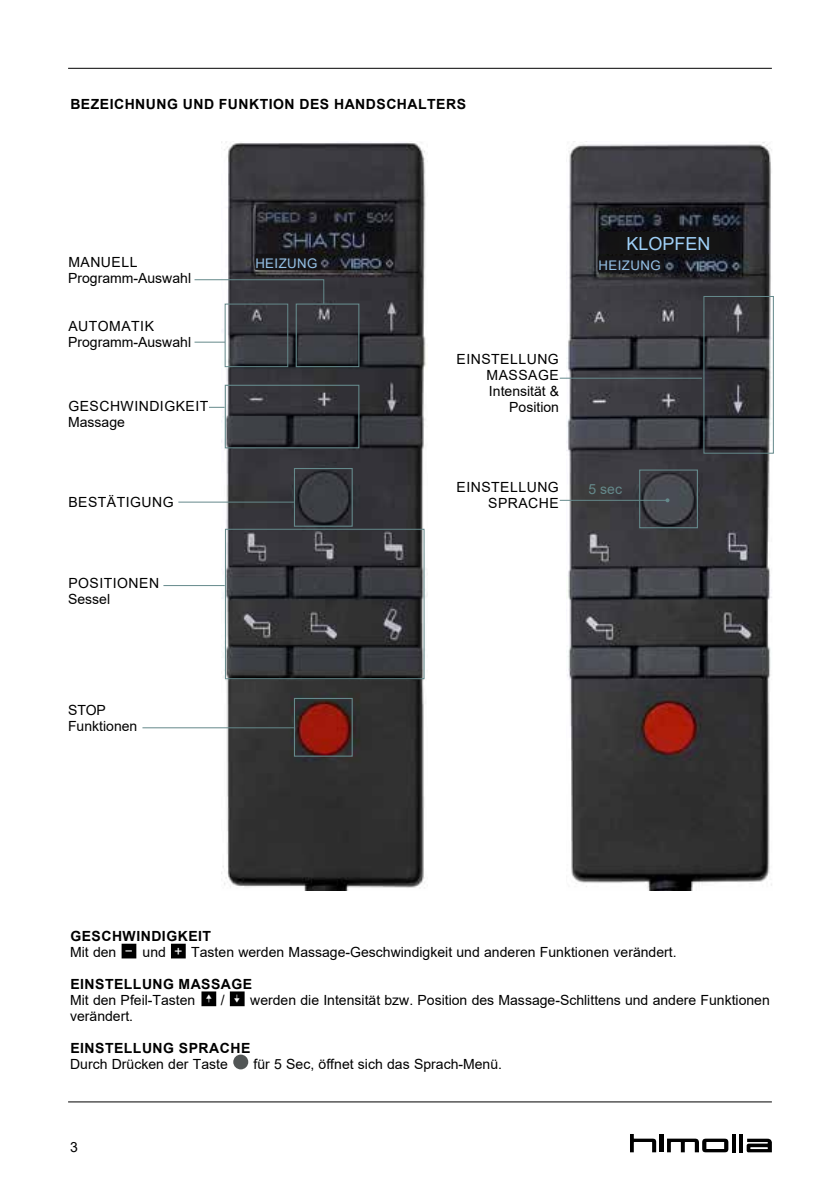
<style>
.page{position:relative;width:840px;height:1191px;background:#fff}
.page>*{position:absolute;margin:0;border:0;box-sizing:border-box;transform-origin:0 0}
.t1{font:18px "Arial";color:#9fd0f8}
.t2{font:14px/16px "Arial";color:#000}
.t3{font:700 14px "Arial";letter-spacing:.035em;color:#000}
.t4{font:14px/16px "Arial";letter-spacing:.035em;color:#000}
.t5{font:14px/16px "Arial";letter-spacing:.02em;color:#000;text-align:right}
.t6{font:14px "Arial";color:#65898b}
.t7{font:13.2px "Arial";letter-spacing:.035em;color:#9fd0f8}
.t8{font:11.8px "Arial";color:#fff;scale:2.02 1}
.t9{font:9.8px "Minion Pro";color:#fff;scale:1.43 1}
</style>
<div class="page">
<svg style="left:630px;top:1134px;width:98px;height:18px"></svg>
<svg style="left:732px;top:1134px;width:3px;height:18px"></svg>
<svg style="left:739px;top:1134px;width:3px;height:18px"></svg>
<svg style="left:746px;top:1138px;width:25px;height:14px"></svg>
<hr style="left:68px;top:1101px;width:703px;height:1px;background:#000">
<hr style="left:68px;top:68px;width:703px;height:1px;background:#000">
<img style="left:221px;top:141px;width:205px;height:749px">
<img style="left:566px;top:141px;width:206px;height:749px">
<div style="left:225px;top:529px;width:199px;height:150px;border:1px solid #65898b"></div>
<svg style="left:194px;top:279px;width:130px;height:26px"></svg>
<hr style="left:142px;top:727px;width:152px;height:1px;background:#65898b">
<hr style="left:178px;top:501px;width:116px;height:1px;background:#65898b">
<hr style="left:559px;top:378px;width:142px;height:1px;background:#65898b">
<hr style="left:559px;top:500px;width:108px;height:1px;background:#65898b">
<svg style="left:665px;top:498px;width:4px;height:4px"></svg>
<svg style="left:233px;top:1058px;width:15px;height:11px"></svg>
<div style="left:233px;top:1054px;width:15px;height:15px;background:#525656;border-radius:50%"></div>
<div style="left:224px;top:303px;width:64px;height:64px;border:1px solid #65898b"></div>
<div style="left:295px;top:303px;width:64px;height:64px;border:1px solid #65898b"></div>
<div style="left:294px;top:468px;width:58px;height:59px;border:1px solid #65898b"></div>
<div style="left:638px;top:469px;width:59px;height:59px;border:1px solid #65898b"></div>
<div style="left:294px;top:698px;width:58px;height:58px;border:1px solid #65898b"></div>
<div style="left:225px;top:385px;width:134px;height:63px;border:1px solid #65898b"></div>
<div style="left:703px;top:296px;width:70px;height:158px;border:1px solid #65898b"></div>
<hr style="left:194px;top:342px;width:31px;height:1px;background:#65898b">
<svg style="left:209px;top:407px;width:15px;height:1px"></svg>
<hr style="left:163px;top:585px;width:62px;height:1px;background:#65898b">
<div style="left:231px;top:992px;width:12px;height:13px;background:#000"></div>
<div style="left:230px;top:991px;width:14px;height:15px;border:2px solid #000"></div>
<div style="left:172px;top:944px;width:13px;height:13px;background:#000"></div>
<div style="left:171px;top:943px;width:15px;height:15px;border:2px solid #000"></div>
<div style="left:122px;top:944px;width:13px;height:13px;background:#000"></div>
<div style="left:121px;top:943px;width:15px;height:15px;border:2px solid #000"></div>
<div style="left:202px;top:992px;width:13px;height:13px;background:#000"></div>
<div style="left:201px;top:991px;width:15px;height:15px;border:2px solid #000"></div>
<div style="left:603px;top:233px;width:130px;height:21px;background:#141414"></div>
<div style="left:254px;top:254px;width:66px;height:16px;background:#131214;border-radius:2px"></div>
<div style="left:597px;top:256px;width:66px;height:16px;background:#131214;border-radius:2px"></div>
<p class="t3" style="left:70px;top:94px;width:397px">BEZEICHNUNG UND FUNKTION DES HANDSCHALTERS</p>
<p class="t1" style="left:626px;top:231px;width:86px">KLOPFEN</p>
<p class="t2" style="left:68px;top:254px;width:124px">MANUELL<br>Programm-Auswahl</p>
<p class="t2" style="left:68px;top:317px;width:124px">AUTOMATIK<br>Programm-Auswahl</p>
<p class="t4" style="left:68px;top:398px;width:142px">GESCHWINDIGKEIT<br>Massage</p>
<p class="t4" style="left:68px;top:494px;width:107px">BESTÄTIGUNG</p>
<p class="t4" style="left:68px;top:575px;width:93px">POSITIONEN<br>Sessel</p>
<p class="t2" style="left:68px;top:701px;width:71px;line-height:16.8px">STOP<br>Funktionen</p>
<p class="t7" style="left:255px;top:254px;width:64px">HEIZUNG</p>
<p class="t7" style="left:598px;top:256px;width:64px">HEIZUNG</p>
<p class="t5" style="left:456px;top:351px;width:104px">EINSTELLUNG<br>MASSAGE<br>Intensität &amp;<br>Position</p>
<p class="t4" style="left:456px;top:479px;width:104px">EINSTELLUNG</p>
<p class="t6" style="left:588px;top:479px;width:35px">5 sec</p>
<p class="t4" style="left:488px;top:495px;width:72px">SPRACHE</p>
<p class="t3" style="left:70px;top:926px;width:142px">GESCHWINDIGKEIT</p>
<p class="t2" style="left:70px;top:944px;width:607px">Mit den - und + Tasten werden Massage-Geschwindigkeit und anderen Funktionen verändert.</p>
<p class="t3" style="left:70px;top:974px;width:183px">EINSTELLUNG MASSAGE</p>
<p class="t2" style="left:70px;top:992px;width:127px">Mit den Pfeil-Tasten</p>
<p class="t2" style="left:221px;top:992px;width:5px">/</p>
<p class="t2" style="left:250px;top:992px;width:521px">werden die Intensität bzw. Position des Massage-Schlittens und andere Funktionen</p>
<p class="t2" style="left:70px;top:1008px;width:65px">verändert.</p>
<p class="t3" style="left:70px;top:1038px;width:181px">EINSTELLUNG SPRACHE</p>
<p class="t2" style="left:70px;top:1056px;width:159px">Durch Drücken der Taste</p>
<p class="t2" style="left:253px;top:1056px;width:250px">für 5 Sec, öffnet sich das Sprach-Menü.</p>
<p class="t8" style="left:133px;top:960px;width:5px;rotate:-180deg">-</p>
<p class="t9" style="left:216px;top:994px;width:8px;rotate:90deg">←</p>
<p class="t9" style="left:230px;top:1003px;width:8px;rotate:-90deg">←</p>
<p class="t2" style="left:70px;top:1138px;width:9px">3</p>
</div>
